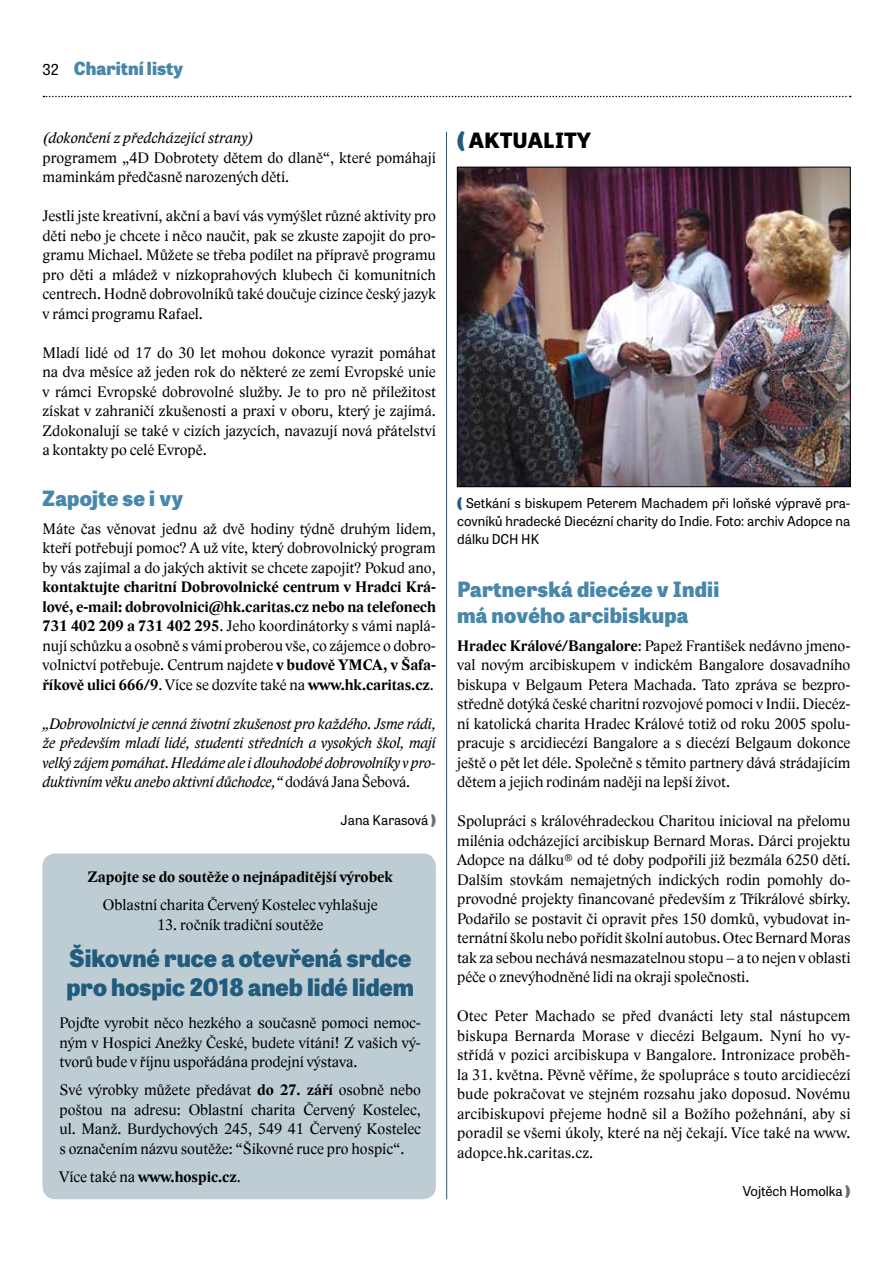
<style>
.page{position:relative;width:893px;height:1263px;background:#fff}
.page>*{position:absolute;margin:0;border:0;box-sizing:border-box;transform-origin:0 0}
.t1{font:800 24px/28.8px "Tablet Gothic";color:#215b7d}
.t2{font:800 21px/25.2px "Tablet Gothic";letter-spacing:.01em;color:#4788aa}
.t3{font:800 21px "Tablet Gothic";letter-spacing:.01em;color:#000}
.t4{font:800 18px "Tablet Gothic";color:#4788aa}
.t5{font:15.75px/19.5px "Lido STFCE";color:#000;text-align:justify}
.t6{font:700 15.75px/19.5px "Lido STFCE";color:#000;text-align:justify}
.t7{font:italic 15.75px/19.5px "Lido STFCE";letter-spacing:-.01em;color:#000;text-align:justify}
.t8{font:13.5px/18px "Tablet Gothic";color:#000;text-align:justify}
.s1{font-weight:400;font-size:15px;color:#000}
.s2{font-weight:400}
.s3{font-style:normal}
.s4{font-weight:800;color:#6d6e71}
.s5{font-weight:700}
.s6{color:#215b7d}
.s7{font-weight:800;color:#215b7d}
</style>
<div class="page">
<svg style="left:43px;top:96px;width:808px;height:1px"></svg>
<div style="left:43px;top:853px;width:393px;height:346px;background:#beccd3;border-radius:13px"></div>
<img style="left:459px;top:169px;width:389px;height:316px">
<div style="left:457px;top:167px;width:393px;height:320px;border:1px solid #000"></div>
<hr style="left:446px;top:132px;width:1px;height:1067px;background:#215b7d">
<p class="t4" style="left:43px;top:55px;width:142px"><span class="s1">32</span> Charitní listy</p>
<p class="t7" style="left:43px;top:128px;width:212px">(dokončení z předcházející strany)</p>
<p class="t5" style="left:43px;top:148px;width:395px">programem „4D Dobrotety dětem do dlaně“, které pomáhají maminkám předčasně narozených dětí.</p>
<p class="t5" style="left:43px;top:207px;width:395px">Jestli jste kreativní, akční a baví vás vymýšlet různé aktivity pro děti nebo je chcete i něco naučit, pak se zkuste zapojit do pro&shy;gramu Michael. Můžete se třeba podílet na přípravě programu pro děti a mládež v nízkoprahových klubech či komunitních centrech. Hodně dobrovolníků také doučuje cizince český jazyk v rámci programu Rafael.</p>
<p class="t5" style="left:42px;top:343px;width:395px">Mladí lidé od 17 do 30 let mohou dokonce vyrazit pomáhat na dva měsíce až jeden rok do některé ze zemí Evropské unie v rámci Evropské dobrovolné služby. Je to pro ně příležitost získat v zahraničí zkušenosti a praxi v oboru, který je zajímá.<br>Zdokonalují se také v cizích jazycích, navazují nová přátelství a kontakty po celé Evropě.</p>
<h2 class="t2" style="left:43px;top:484px;width:142px">Zapojte se i vy</h2>
<p class="t5" style="left:43px;top:519px;width:395px">Máte čas věnovat jednu až dvě hodiny týdně druhým lidem, kteří potřebují pomoc? A už víte, který dobrovolnický program by vás zajímal a do jakých aktivit se chcete zapojit? Pokud ano,</p>
<p class="t6" style="left:43px;top:577px;width:395px">kontaktujte charitní Dobrovolnické centrum v Hradci Krá&shy;lové, e-mail: dobrovolnici@hk.caritas.cz nebo na telefonech 731 402 209 a 731 402 295<span class="s2">. Jeho koordinátorky s vámi naplá&shy;nují schůzku a osobně s vámi proberou vše, co zájemce o dobro&shy;volnictví potřebuje. Centrum najdete</span> v budově YMCA, v Šafa&shy;říkově ulici 666/9<span class="s2">. Více se dozvíte také na</span> www.hk.caritas.cz<span class="s2">.</span></p>
<p class="t7" style="left:43px;top:714px;width:395px">„Dobrovolnictví je cenná životní zkušenost pro každého. Jsme rádi, že především mladí lidé, studenti středních a vysokých škol, mají velký zájem pomáhat. Hledáme ale i dlouhodobé dobrovolníky v pro&shy;duktivním věku anebo aktivní důchodce,“ <span class="s3">dodává Jana Šebová.</span></p>
<p class="t8" style="left:341px;top:811px;width:97px">Jana Karasová <span class="s4">)</span></p>
<p class="t6" style="left:88px;top:867px;width:307px">Zapojte se do soutěže o nejnápaditější výrobek</p>
<p class="t5" style="left:103px;top:895px;width:276px">Oblastní charita Červený Kostelec vyhlašuje</p>
<p class="t5" style="left:157px;top:915px;width:168px">13. ročník tradiční soutěže</p>
<h1 class="t1" style="left:66px;top:943px;width:349px">Šikovné ruce a otevřená srdce pro hospic 2018 aneb lidé lidem</h1>
<p class="t5" style="left:60px;top:1013px;width:363px">Pojďte vyrobit něco hezkého a současně pomoci nemoc&shy;ným v Hospici Anežky České, budete vítáni! Z vašich vý&shy;tvorů bude v říjnu uspořádána prodejní výstava.</p>
<p class="t5" style="left:60px;top:1080px;width:363px">Své výrobky můžete předávat <span class="s5">do 27. září</span> osobně nebo poštou na adresu: Oblastní charita Červený Kostelec, ul. Manž. Burdychových 245, 549 41 Červený Kostelec s označením názvu soutěže: “Šikovné ruce pro hospic“.</p>
<p class="t6" style="left:60px;top:1167px;width:183px"><span class="s2">Více také na</span> www.hospic.cz<span class="s2">.</span></p>
<h2 class="t3" style="left:457px;top:125px;width:135px"><span class="s6">(</span> AKTUALITY</h2>
<p class="t8" style="left:457px;top:493px;width:395px"><span class="s7">(</span> Setkání s biskupem Peterem Machadem při loňské výpravě pra&shy;covníků hradecké Diecézní charity do Indie. Foto: archiv Adopce na dálku DCH HK</p>
<h2 class="t2" style="left:457px;top:576px;width:264px">Partnerská diecéze v Indii má nového arcibiskupa</h2>
<p class="t5" style="left:457px;top:636px;width:395px"><span class="s5">Hradec Králové/Bangalore</span>: Papež František nedávno jmeno&shy;val novým arcibiskupem v indickém Bangalore dosavadního biskupa v Belgaum Petera Machada. Tato zpráva se bezpro&shy;středně dotýká české charitní rozvojové pomoci v Indii. Diecéz&shy;ní katolická charita Hradec Králové totiž od roku 2005 spolu&shy;pracuje s arcidiecézí Bangalore a s diecézí Belgaum dokonce ještě o pět let déle. Společně s těmito partnery dává strádajícím dětem a jejich rodinám naději na lepší život.</p>
<p class="t5" style="left:457px;top:811px;width:395px">Spolupráci s královéhradeckou Charitou inicioval na přelomu milénia odcházející arcibiskup Bernard Moras. Dárci projektu Adopce na dálku® od té doby podpořili již bezmála 6250 dětí.<br>Dalším stovkám nemajetných indických rodin pomohly do&shy;provodné projekty financované především z Tříkrálové sbírky.<br>Podařilo se postavit či opravit přes 150 domků, vybudovat in&shy;ternátní školu nebo pořídit školní autobus. Otec Bernard Moras tak za sebou nechává nesmazatelnou stopu – a to nejen v oblasti péče o znevýhodněné lidi na okraji společnosti.</p>
<p class="t5" style="left:457px;top:1006px;width:395px">Otec Peter Machado se před dvanácti lety stal nástupcem biskupa Bernarda Morase v diecézi Belgaum. Nyní ho vy&shy;střídá v pozici arcibiskupa v Bangalore. Intronizace proběh&shy;la 31. května. Pěvně věříme, že spolupráce s touto arcidiecézí bude pokračovat ve stejném rozsahu jako doposud. Novému arcibiskupovi přejeme hodně sil a Božího požehnání, aby si poradil se všemi úkoly, které na něj čekají. Více také na www. adopce.hk.caritas.cz.</p>
<p class="t8" style="left:743px;top:1181px;width:109px">Vojtěch Homolka <span class="s4">)</span></p>
</div>
